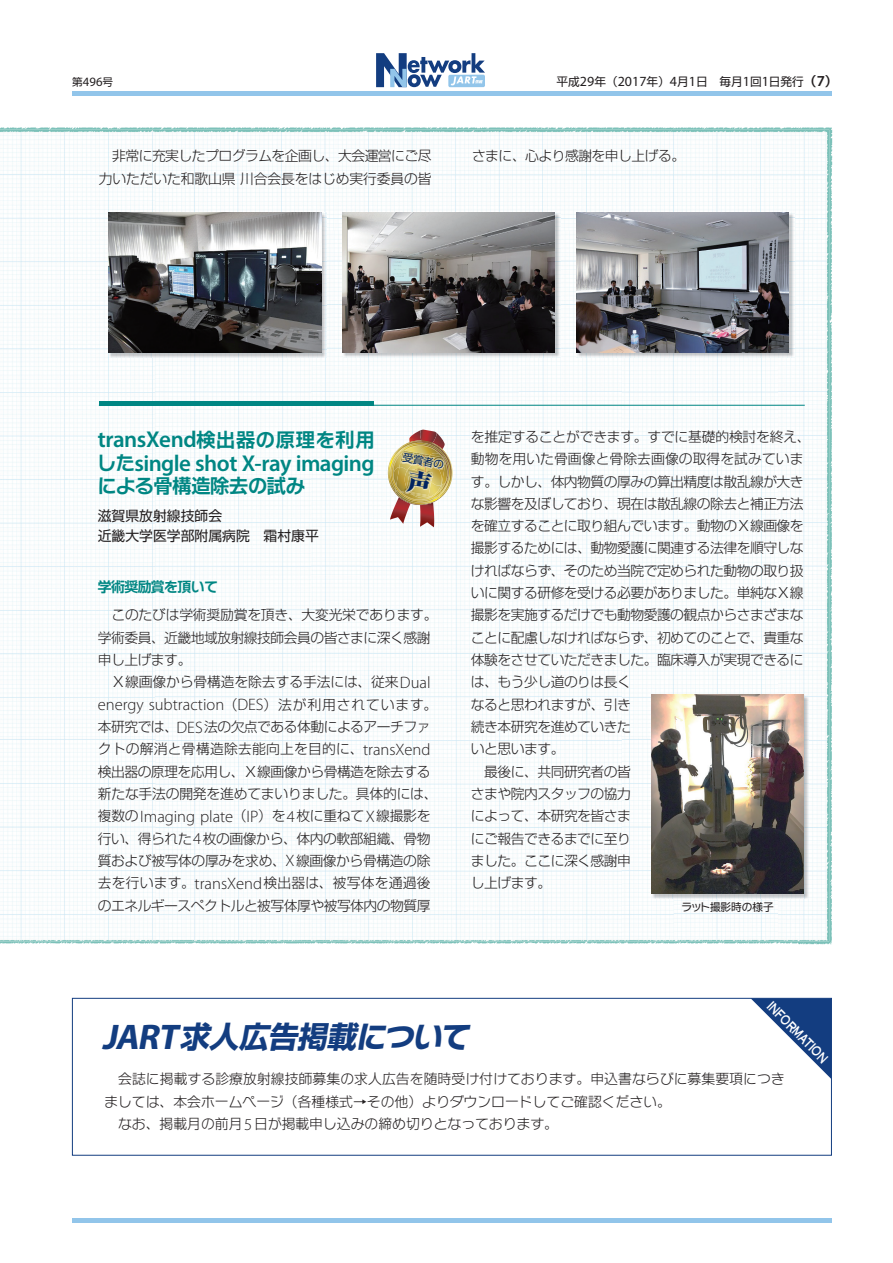
<style>
.page{position:relative;width:893px;height:1263px;background:#fff}
.page>*{position:absolute;margin:0;border:0;box-sizing:border-box;transform-origin:0 0}
.t1{font:italic 700 29.7px "Shin Go Pr 6";color:#133d80}
.t2{font:600 22.95px/23.4px "Myriad Pro";letter-spacing:-.025em;color:#008683}
.t3{font:700 19.2px "Shin Go Pr 6 De";letter-spacing:-.01em;color:#008683}
.t4{font:300 16.65px "Myriad Pro";color:#231f20}
.t5{font:15.9px "Copperplate Thirty One AB";color:#fff;scale:.7 1}
.t6{font:300 13.8px/22.4px "Shin Go Pr 6";letter-spacing:-.04em;color:#231f20}
.t7{font:300 13.8px/22.4px "Shin Go Pr 6";letter-spacing:-.015em;color:#231f20}
.t8{font:300 13.8px/22.4px "Typelabo N Std";color:#231f20}
.t9{font:300 13.8px/23.4px "Shin Go Pr 6";letter-spacing:-.01em;color:#231f20}
.t10{font:300 13.8px "Shin Go Pr 6";letter-spacing:.005em;color:#231f20}
.t11{font:13.8px/20.7px "Shin Go Pr 6";color:#231f20}
.t12{font:700 13.8px "Shin Go Pr 6 De";letter-spacing:-.04em;color:#008683}
.t13{font:12.75px "Myriad Pro";color:#231f20}
.t14{font:11.7px "Shin Go Pr 6";color:#231f20}
.t15{font:10.65px "Shin Go Pr 6";color:#231f20}
.t16{font:10.65px "Shin Go Pr 6";color:#002361}
.s1{font-family:"Shin Go Pr 6";font-size:10.65px}
.s2{font-family:"Myriad Pro";font-size:14.1px}
.s3{font-family:"Shin Go Pr 6 De";font-weight:700;font-size:12.75px}
.s4{font-family:"Myriad Pro";font-weight:600;font-size:15.3px}
.s5{font-family:"Shin Go Pr 6 De";font-weight:700;font-size:19.2px}
.s6{font-family:"Typelabo N Std De";font-weight:700;font-size:19.2px}
.s7{font-family:"Typelabo N Std De"}
.s8{font-family:"Myriad Pro";font-size:16.65px}
.s9{font-family:"Shin Go Pr 6";font-size:13.8px}
.s10{font-family:"Typelabo N Std"}
.s11{font-family:"Myriad Pro";font-size:35.7px}
.s12{font-family:"Shin Go Pr 6"}
</style>
<div class="page">
<hr style="left:72px;top:1218px;width:759px;height:4px;background:#92c5ea">
<div style="left:72px;top:91px;width:759px;height:5px;background:#92c5ea"></div>
<svg style="left:376px;top:53px;width:109px;height:34px"></svg>
<img style="left:0;top:127px;width:833px;height:38px">
<img style="left:798px;top:165px;width:34px;height:991px">
<img style="left:0;top:941px;width:798px;height:215px">
<img style="left:0;top:130px;width:155px;height:811px">
<img style="left:155px;top:130px;width:674px;height:101px">
<img style="left:311px;top:231px;width:51px;height:710px">
<img style="left:519px;top:231px;width:103px;height:710px">
<img style="left:778px;top:231px;width:51px;height:710px">
<img style="left:155px;top:358px;width:156px;height:583px">
<img style="left:362px;top:358px;width:157px;height:583px">
<img style="left:622px;top:358px;width:156px;height:380px">
<img style="left:622px;top:738px;width:52px;height:203px">
<img style="left:674px;top:899px;width:104px;height:42px">
<img style="left:109px;top:213px;width:217px;height:145px">
<img style="left:108px;top:212px;width:213px;height:140px">
<img style="left:343px;top:213px;width:217px;height:145px">
<img style="left:342px;top:212px;width:213px;height:140px">
<img style="left:577px;top:213px;width:217px;height:145px">
<img style="left:576px;top:212px;width:213px;height:140px">
<hr style="left:99px;top:405px;width:706px;height:1px;background:#008683">
<hr style="left:99px;top:401px;width:274px;height:4px;background:#008683">
<img style="left:652px;top:695px;width:157px;height:204px">
<img style="left:652px;top:695px;width:152px;height:198px">
<div style="left:72px;top:998px;width:760px;height:157px;border:1px solid #133d80"></div>
<svg style="left:751px;top:998px;width:80px;height:81px"></svg>
<img style="left:389px;top:430px;width:62px;height:97px">
<p class="t13" style="left:72px;top:74px;width:42px"><span class="s1">第</span>496<span class="s1">号</span></p>
<p class="t14" style="left:557px;top:72px;width:283px">平成<span class="s2">29</span>年（<span class="s2">2017</span>年）<span class="s2">4</span>月<span class="s2">1</span>日　毎月<span class="s2">1</span>回<span class="s2">1</span>日発行<span class="s3">（</span><span class="s4">7</span><span class="s3">）</span></p>
<p class="t9" style="left:99px;top:143px;width:334px">　非常に充実したプログラムを企画し、大会運営にご尽力いただいた和歌山県川合会長をはじめ実行委員の皆</p>
<p class="t6" style="left:472px;top:144px;width:215px">さまに、心より感謝を申し上げる。</p>
<h2 class="t2" style="left:97px;top:427px;width:279px">transXend<span class="s5">検出器</span><span class="s6">の</span><span class="s5">原理</span><span class="s6">を</span><span class="s5">利用</span><span class="s6">した</span>single shot X-ray imaging</h2>
<h3 class="t3" style="left:97px;top:470px;width:209px"><span class="s7">による</span>骨構造除去<span class="s7">の</span>試<span class="s7">み</span></h3>
<p class="t11" style="left:98px;top:504px;width:223px">滋賀県放射線技師会<br>近畿大学医学部附属病院　霜村康平</p>
<p class="t16" style="left:404px;top:449px;width:43px;rotate:10deg">受賞者の</p>
<p class="t12" style="left:98px;top:576px;width:122px">学術奨励賞<span class="s7">を</span>頂<span class="s7">いて</span></p>
<p class="t7" style="left:98px;top:603px;width:341px">　このたびは学術奨励賞を頂き、大変光栄であります。学術委員、近畿地域放射線技師会員の皆さまに深く感謝申し上げます。<br>　Ｘ線画像から骨構造を除去する手法には、従来<span class="s8">Dual</span></p>
<p class="t4" style="left:98px;top:695px;width:341px">energy subtraction<span class="s9">（</span>DES<span class="s9">）法が利用されています。</span></p>
<p class="t6" style="left:98px;top:714px;width:341px">本研究では、<span class="s8">DES</span>法の欠点である体動によるアーチファクトの解消と骨構造除去能向上を目的に、<span class="s8">transXend</span>検出器の原理を応用し、Ｘ線画像から骨構造を除去する新たな手法の開発を進めてまいりました。具体的には、</p>
<p class="t4" style="left:98px;top:806px;width:334px"><span class="s9">複数の</span>Imaging plate<span class="s9">（</span>IP<span class="s9">）を</span>4<span class="s9">枚に重ねて</span>X<span class="s9">線撮影を</span></p>
<p class="t6" style="left:98px;top:826px;width:334px;text-align:justify">行い、得られた<span class="s8">4</span>枚の画像から、体内の軟部組織、骨物質および被写体の厚みを求め、<span class="s8">X</span>線画像から骨構造の除去を行います。<span class="s8">transXend</span>検出器は、被写体を通過後のエネルギースペクトルと被写体厚や被写体内の物質厚</p>
<p class="t6" style="left:471px;top:424px;width:341px">を推定することができます。すでに基礎的検討を終え、動物を用いた骨画像と骨除去画像の取得を試みています。しかし、体内物質の厚みの算出精度は散乱線が大きな影響を及ぼしており、現在は散乱線の除去と補正方法を確立することに取り組んでいます。動物のＸ線画像を撮影するためには、動物愛護に関連する法律を順守しなければならず、そのため当院で定められた動物の取り扱いに関する研修を受ける必要がありました。単純なＸ線撮影を実施するだけでも動物愛護の観点からさまざまなことに配慮しなければならず、初めてのことで、貴重な体験をさせていただきました。臨床導入が実現できるには、もう少し道のりは長く<br>なると思われますが、引き<br>続き本研究を進めていきた<br>いと思います。<br>　最後に、共同研究者の皆<br>さまや院内スタッフの協力<br>によって、本研究を皆さま<br>にご報告できるまでに至り<br>ました。ここに深く感謝申<br>し上げます。</p>
<p class="t15" style="left:681px;top:898px;width:94px"><span class="s10">ラット</span>撮影時<span class="s10">の</span>様子</p>
<h1 class="t1" style="left:102px;top:1013px;width:375px"><span class="s11">JART</span>求人広告掲載<span class="s10">について</span></h1>
<p class="t5" style="left:776px;top:996px;width:116px;rotate:45deg">information</p>
<p class="t10" style="left:104px;top:1068px;width:682px">　会誌<span class="s10">に</span>掲載<span class="s10">する</span>診療放射線技師募集<span class="s10">の</span>求人広告<span class="s10">を</span>随時受<span class="s10">け</span>付<span class="s10">けております</span>。申込書<span class="s10">ならびに</span>募集要項<span class="s10">につき</span></p>
<p class="t8" style="left:118px;top:1089px;width:554px;text-indent:-14px">ましては<span class="s12">、本会</span>ホームページ<span class="s12">（各種様式→</span>その<span class="s12">他）</span>よりダウンロードしてご<span class="s12">確認</span>ください<span class="s12">。</span>なお<span class="s12">、掲載月</span>の<span class="s12">前月</span><span class="s8">5</span><span class="s12">日</span>が<span class="s12">掲載申</span>し<span class="s12">込</span>みの<span class="s12">締</span>め<span class="s12">切</span>りとなっております<span class="s12">。</span></p>
</div>
